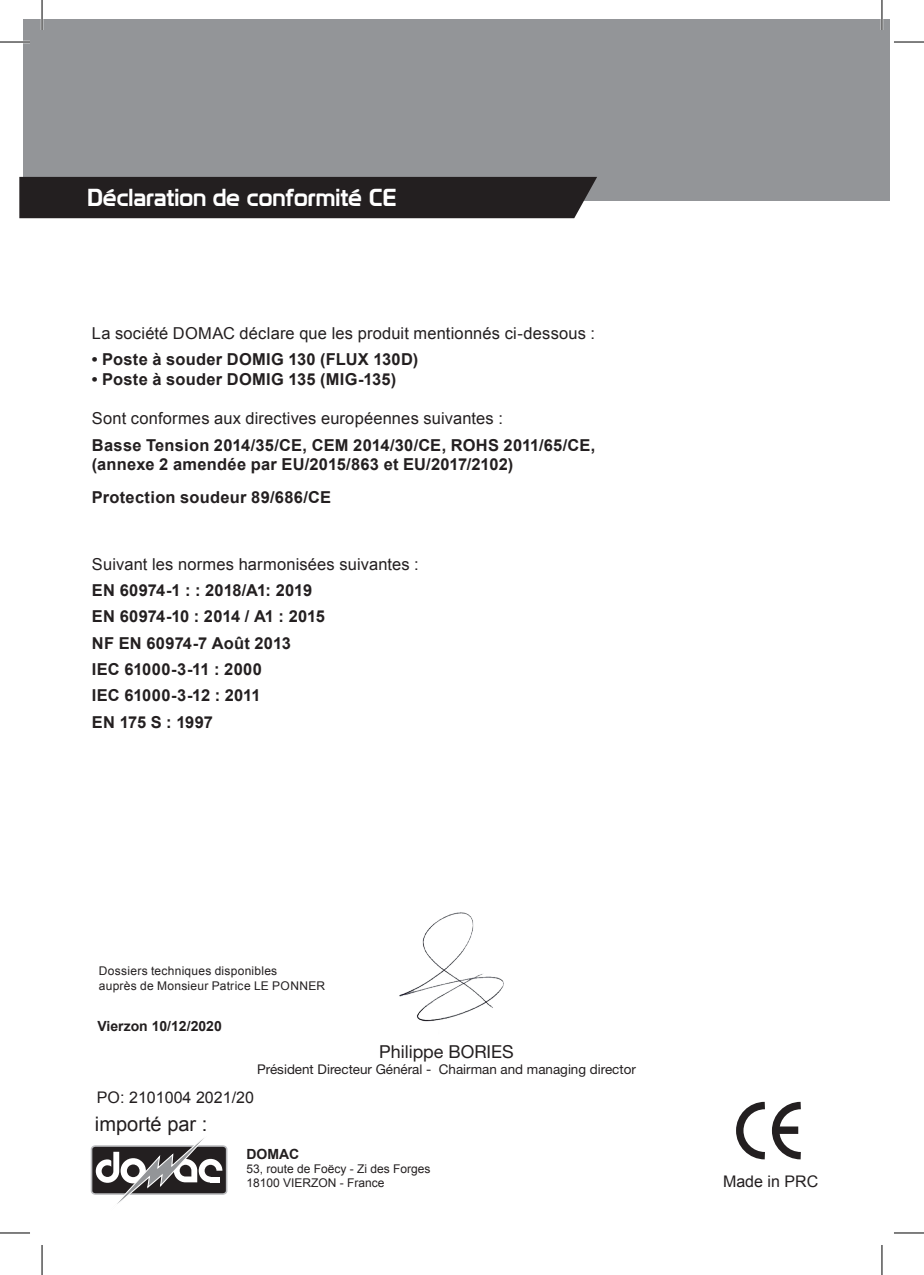
<style>
.page{position:relative;width:924px;height:1275px;background:#fff}
.page>*{position:absolute;margin:0;border:0;box-sizing:border-box;transform-origin:0 0}
.t1{font:24px "Prototype";letter-spacing:-.005em;color:#fff}
.t2{font:20px "Arial";color:#231f20}
.t3{font:17.8px "Helvetica Neue LT Std";color:#231f20}
.t4{font:700 16.4px/26.4px "Arial";letter-spacing:.015em;color:#231f20}
.t5{font:16.4px "Arial";letter-spacing:.01em;color:#231f20}
.t6{font:16px "Arial";color:#221e1f}
.t7{font:16px "Arial";color:#231f20}
.t8{font:700 14px "Arial";color:#231f20}
.t9{font:13.4px "Helvetica Neue LT Std";color:#231f20}
.t10{font:12px/14.4px "Arial";letter-spacing:.02em;color:#231f20}
.t11{font:12px/14.4px "Arial";color:#231f20}
</style>
<div class="page">
<div style="left:23px;top:19px;width:865px;height:182px;background:#939598"></div>
<div style="left:19px;top:177px;width:578px;height:41px;background:#231f20"></div>
<svg style="left:736px;top:1101px;width:65px;height:59px"></svg>
<div style="left:777px;top:1126px;width:20px;height:8px;background:#231f20"></div>
<img style="left:399px;top:912px;width:105px;height:110px">
<div style="left:91px;top:1146px;width:135px;height:48px;background:#231f20;border-radius:4px"></div>
<div style="left:91px;top:1145px;width:136px;height:49px;border:2px solid #bcbdc0;border-radius:4px"></div>
<svg style="left:96px;top:1138px;width:126px;height:66px"></svg>
<hr style="left:0;top:41px;width:30px;height:2px;background:#fff">
<hr style="left:41px;top:0;width:2px;height:30px;background:#fff">
<hr style="left:880px;top:0;width:2px;height:30px;background:#fff">
<hr style="left:0;top:42px;width:30px;height:1px;background:#000">
<hr style="left:893px;top:42px;width:30px;height:1px;background:#000">
<hr style="left:0;top:1232px;width:30px;height:1px;background:#000">
<hr style="left:893px;top:1232px;width:30px;height:1px;background:#000">
<hr style="left:42px;top:0;width:1px;height:30px;background:#000">
<hr style="left:42px;top:1245px;width:1px;height:30px;background:#000">
<hr style="left:881px;top:0;width:1px;height:30px;background:#000">
<hr style="left:881px;top:1245px;width:1px;height:30px;background:#000">
<h1 class="t1" style="left:87px;top:183px;width:310px">Déclaration de conformité CE</h1>
<p class="t5" style="left:92px;top:322px;width:504px">La société DOMAC déclare que les produit mentionnés ci-dessous :</p>
<p class="t4" style="left:92px;top:346px;width:327px">• Poste à souder DOMIG 130 (FLUX 130D)</p>
<p class="t4" style="left:92px;top:366px;width:305px">• Poste à souder DOMIG 135 (MIG-135)</p>
<p class="t5" style="left:92px;top:408px;width:412px">Sont conformes aux directives européennes suivantes :</p>
<p class="t4" style="left:92px;top:435px;width:504px;line-height:19.8px">Basse Tension 2014/35/CE, CEM 2014/30/CE, ROHS 2011/65/CE, (annexe 2 amendée par EU/2015/863 et EU/2017/2102)</p>
<p class="t4" style="left:92px;top:484px;width:240px">Protection soudeur 89/686/CE</p>
<p class="t5" style="left:92px;top:553px;width:328px">Suivant les normes harmonisées suivantes :</p>
<p class="t4" style="left:92px;top:577px;width:234px">EN 60974-1 : : 2018/A1: 2019<br>EN 60974-10 : 2014 / A1 : 2015<br>NF EN 60974-7 Août 2013<br>IEC 61000-3-11 : 2000<br>IEC 61000-3-12 : 2011<br>EN 175 S : 1997</p>
<p class="t10" style="left:99px;top:964px;width:228px">Dossiers techniques disponibles<br>auprès de Monsieur Patrice LE PONNER</p>
<p class="t8" style="left:97px;top:1017px;width:126px">Vierzon 10/12/2020</p>
<p class="t3" style="left:379px;top:1041px;width:136px">Philippe BORIES</p>
<p class="t9" style="left:257px;top:1061px;width:380px">Président Directeur Général - Chairman and managing director</p>
<p class="t6" style="left:97px;top:1086px;width:158px">PO: 2101004 2021/20</p>
<p class="t2" style="left:95px;top:1111px;width:114px">importé par :</p>
<p class="t8" style="left:246px;top:1145px;width:54px">DOMAC</p>
<p class="t11" style="left:246px;top:1161px;width:186px">53, route de Foëcy - Zi des Forges<br>18100 VIERZON - France</p>
<p class="t7" style="left:722px;top:1170px;width:97px">Made in PRC</p>
</div>
